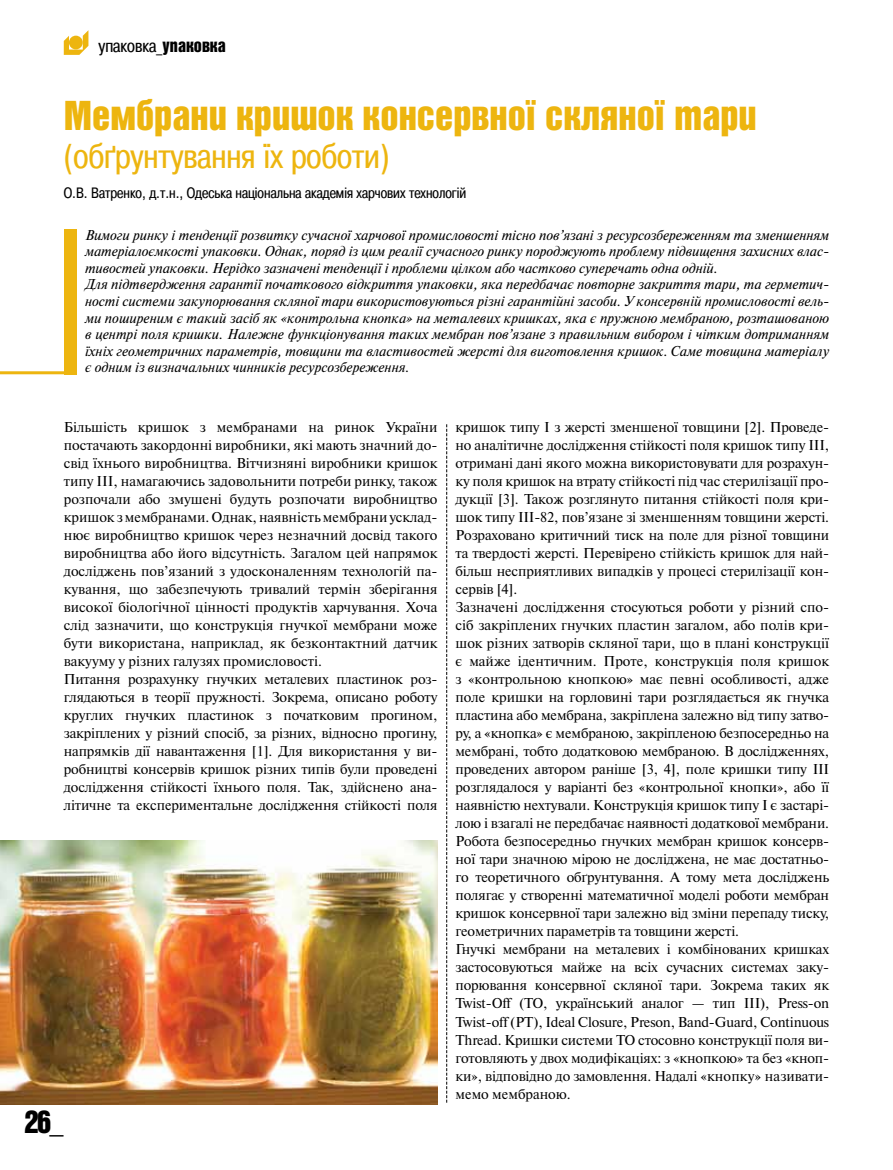
<style>
.page{position:relative;width:893px;height:1170px;background:#fff}
.page>*{position:absolute;margin:0;border:0;box-sizing:border-box;transform-origin:0 0}
.t1{font:40.5px "Bastion Kontrast Alt C";color:#edb50f}
.t2{font:34.5px "Pragmatica Cond C";color:#edb50f}
.t3{font:31.5px "Bastion Kontrast Alt C";color:#000}
.t4{font:18px "Pragmatica Cond C";color:#000}
.t5{font:15px "Pragmatica Cond C";color:#000}
.t6{font:14.25px/18px "Newton C";letter-spacing:-.01em;color:#000}
.t7{font:italic 14.25px/16.5px "Newton C";color:#000}
.s1{font-family:"Bastion Kontrast Alt C"}
</style>
<div class="page">
<svg style="left:64px;top:30px;width:24px;height:25px"></svg>
<div style="left:64px;top:229px;width:13px;height:145px;background:#edb50f"></div>
<hr style="left:0;top:371px;width:77px;height:3px;background:#edb50f">
<svg style="left:446px;top:424px;width:1px;height:679px"></svg>
<img style="left:0;top:840px;width:437px;height:263px">
<p class="t4" style="left:99px;top:35px;width:129px">упаковка_<span class="s1">упаковка</span></p>
<h1 class="t1" style="left:64px;top:95px;width:694px">Мембрани кришок консервної скляної тари</h1>
<h2 class="t2" style="left:64px;top:136px;width:327px">(обґрунтування їх роботи)</h2>
<p class="t5" style="left:64px;top:185px;width:404px">О.В. Ватренко, д.т.н., Одеська національна академія харчових технологій</p>
<p class="t7" style="left:85px;top:227px;width:746px">Вимоги ринку і тенденції розвитку сучасної харчової промисловості тісно пов’язані з ресурсозбереженням та зменшенням матеріалоємкості упаковки. Однак, поряд із цим реалії сучасного ринку породжують проблему підвищення захисних влас&shy;тивостей упаковки. Нерідко зазначені тенденції і проблеми цілком або частково суперечать одна одній.<br>Для підтвердження гарантії початкового відкриття упаковки, яка передбачає повторне закриття тари, та герметич&shy;ності системи закупорювання скляної тари використовуються різні гарантійні засоби. У консервній промисловості вель&shy;ми поширеним є такий засіб як «контрольна кнопка» на металевих кришках, яка є пружною мембраною, розташованою в центрі поля кришки. Належне функціонування таких мембран пов’язане з правильним вибором і чітким дотриманням їхніх геометричних параметрів, товщини та властивостей жерсті для виготовлення кришок. Саме товщина матеріалу є одним із визначальних чинників ресурсозбереження.</p>
<p class="t6" style="left:64px;top:418px;width:375px">Більшість кришок з мембранами на ринок України постачають закордонні виробники, які мають значний до&shy;свід їхнього виробництва. Вітчизняні виробники кришок типу ІІІ, намагаючись задовольнити потреби ринку, також розпочали або змушені будуть розпочати виробництво кришок з мембранами. Однак, наявність мембрани усклад&shy;нює виробництво кришок через незначний досвід такого виробництва або його відсутність. Загалом цей напрямок досліджень пов’язаний з удосконаленням технологій па&shy;кування, що забезпечують тривалий термін зберігання високої біологічної цінності продуктів харчування. Хоча слід зазначити, що конструкція гнучкої мембрани може бути використана, наприклад, як безконтактний датчик вакууму у різних галузях промисловості.<br>Питання розрахунку гнучких металевих пластинок роз&shy;глядаються в теорії пружності. Зокрема, описано роботу круглих гнучких пластинок з початковим прогином, закріплених у різний спосіб, за різних, відносно прогину, напрямків дії навантаження [1]. Для використання у ви&shy;робництві консервів кришок різних типів були проведені дослідження стійкості їхнього поля. Так, здійснено ана&shy;літичне та експериментальне дослідження стійкості поля</p>
<p class="t6" style="left:455px;top:418px;width:375px">кришок типу І з жерсті зменшеної товщини [2]. Проведе&shy;но аналітичне дослідження стійкості поля кришок типу ІІІ, отримані дані якого можна використовувати для розрахун&shy;ку поля кришок на втрату стійкості під час стерилізації про&shy;дукції [3]. Також розглянуто питання стійкості поля кри&shy;шок типу ІІІ-82, пов’язане зі зменшенням товщини жерсті.<br>Розраховано критичний тиск на поле для різної товщини та твердості жерсті. Перевірено стійкість кришок для най&shy;більш несприятливих випадків у процесі стерилізації кон&shy;сервів [4].<br>Зазначені дослідження стосуються роботи у різний спо&shy;сіб закріплених гнучких пластин загалом, або полів кри&shy;шок різних затворів скляної тари, що в плані конструкції є майже ідентичним. Проте, конструкція поля кришок з «контрольною кнопкою» має певні особливості, адже поле кришки на горловині тари розглядається як гнучка пластина або мембрана, закріплена залежно від типу затво&shy;ру, а «кнопка» є мембраною, закріпленою безпосередньо на мембрані, тобто додатковою мембраною. В дослідженнях, проведених автором раніше [3, 4], поле кришки типу ІІІ розглядалося у варіанті без «контрольної кнопки», або її наявністю нехтували. Конструкція кришок типу І є застарі&shy;лою і взагалі не передбачає наявності додаткової мембрани.<br>Робота безпосередньо гнучких мембран кришок консерв&shy;ної тари значною мірою не досліджена, не має достатньо&shy;го теоретичного обґрунтування. А тому мета досліджень полягає у створенні математичної моделі роботи мембран кришок консервної тари залежно від зміни перепаду тиску, геометричних параметрів та товщини жерсті.<br>Гнучкі мембрани на металевих і комбінованих кришках застосовуються майже на всіх сучасних системах заку&shy;порювання консервної скляної тари. Зокрема таких як Twist-Оff (ТО, український аналог — тип ІІІ), Press-on Twist-off (PT), Ideal Closure, Preson, Band-Guard, Continuous Thread. Кришки системи ТО стосовно конструкції поля ви&shy;готовляють у двох модифікаціях: з «кнопкою» та без «кноп&shy;ки», відповідно до замовлення. Надалі «кнопку» називати&shy;мемо мембраною.</p>
<h3 class="t3" style="left:25px;top:1105px;width:41px">26_</h3>
</div>
